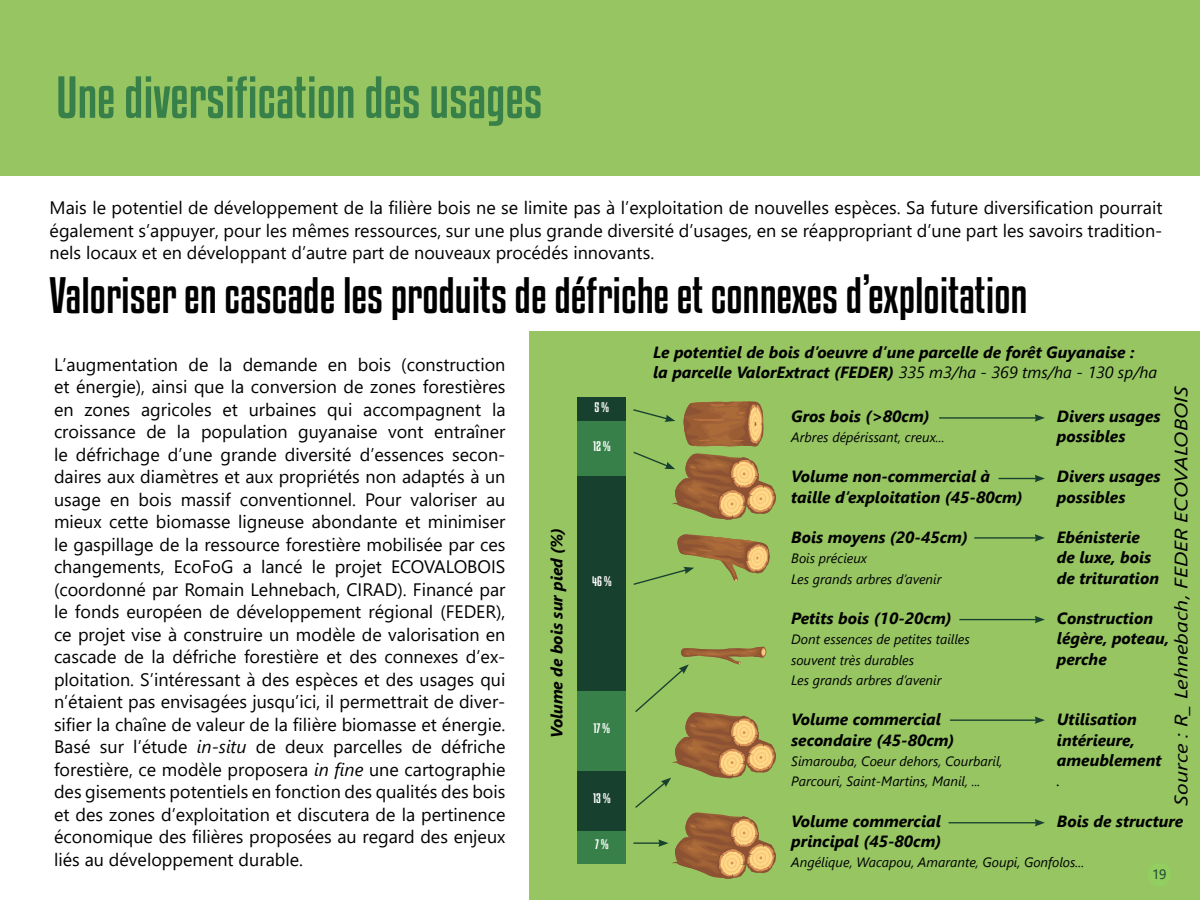
<style>
.page{position:relative;width:1200px;height:900px;background:#fff}
.page>*{position:absolute;margin:0;border:0;box-sizing:border-box;transform-origin:0 0}
.t1{font:52.5px "Kenyan Coffee Rg";color:#378049}
.t2{font:45px "Kenyan Coffee Rg";color:#000}
.t3{font:18px/22.5px "Segoe UI";color:#000;text-align:justify}
.t4{font:italic 18px "Segoe UI";color:#000;scale:1.2 1}
.t5{font:italic 700 16.2px/20.2px "Segoe UI";color:#000}
.t6{font:italic 16.2px "Segoe UI";color:#000}
.t7{font:italic 13.5px/20.2px "Segoe UI";color:#000}
.t8{font:13.5px "Segoe UI";color:#18402f}
.t9{font:12.15px "Kenyan Coffee Rg";color:#fff}
.s1{font-style:italic}
.s2{font-weight:400}
</style>
<div class="page">
<div style="left:530px;top:332px;width:670px;height:568px;background:#96c562"></div>
<div style="left:0;top:0;width:1200px;height:176px;background:#96c562"></div>
<hr style="left:939px;top:417px;width:98px;height:2px;background:#18402f">
<svg style="left:1035px;top:414px;width:10px;height:8px"></svg>
<hr style="left:999px;top:478px;width:38px;height:1px;background:#18402f">
<svg style="left:1035px;top:475px;width:10px;height:7px"></svg>
<hr style="left:974px;top:537px;width:63px;height:2px;background:#18402f">
<svg style="left:1035px;top:534px;width:10px;height:8px"></svg>
<hr style="left:959px;top:619px;width:78px;height:1px;background:#18402f">
<svg style="left:1035px;top:616px;width:10px;height:7px"></svg>
<hr style="left:950px;top:719px;width:87px;height:2px;background:#18402f">
<svg style="left:1035px;top:716px;width:10px;height:8px"></svg>
<hr style="left:949px;top:822px;width:88px;height:1px;background:#18402f">
<svg style="left:1035px;top:819px;width:10px;height:8px"></svg>
<div style="left:577px;top:398px;width:49px;height:23px;background:#18402f"></div>
<div style="left:577px;top:421px;width:49px;height:56px;background:#378049"></div>
<div style="left:577px;top:831px;width:49px;height:32px;background:#378049"></div>
<div style="left:577px;top:770px;width:49px;height:61px;background:#18402f"></div>
<div style="left:577px;top:691px;width:49px;height:79px;background:#378049"></div>
<div style="left:577px;top:477px;width:49px;height:214px;background:#18402f"></div>
<hr style="left:633px;top:842px;width:28px;height:2px;background:#18402f">
<svg style="left:634px;top:647px;width:142px;height:232px"></svg>
<svg style="left:633px;top:401px;width:143px;height:119px"></svg>
<svg style="left:633px;top:534px;width:137px;height:51px"></svg>
<div style="left:1148px;top:863px;width:23px;height:23px;background:#93ce60;border-radius:50%"></div>
<h1 class="t1" style="left:56px;top:62px;width:488px">Une diversification des usages</h1>
<p class="t3" style="left:50px;top:195px;width:1114px">Mais le potentiel de développement de la filière bois ne se limite pas à l’exploitation de nouvelles espèces. Sa future diversification pourrait également s’appuyer, pour les mêmes ressources, sur une plus grande diversité d’usages, en se réappropriant d’une part les savoirs tradition&shy;nels locaux et en développant d’autre part de nouveaux procédés innovants.</p>
<h2 class="t2" style="left:50px;top:264px;width:979px">Valoriser en cascade les produits de défriche et connexes d’exploitation</h2>
<p class="t3" style="left:54px;top:351px;width:453px">L’augmentation de la demande en bois (construction et énergie), ainsi que la conversion de zones forestières en zones agricoles et urbaines qui accompagnent la croissance de la population guyanaise vont entraîner le défrichage d’une grande diversité d’essences secon&shy;daires aux diamètres et aux propriétés non adaptés à un usage en bois massif conventionnel. Pour valoriser au mieux cette biomasse ligneuse abondante et minimiser le gaspillage de la ressource forestière mobilisée par ces changements, EcoFoG a lancé le projet ECOVALOBOIS (coordonné par Romain Lehnebach, CIRAD). Financé par le fonds européen de développement régional (FEDER), ce projet vise à construire un modèle de valorisation en cascade de la défriche forestière et des connexes d’ex&shy;ploitation. S’intéressant à des espèces et des usages qui n’étaient pas envisagées jusqu’ici, il permettrait de diver&shy;sifier la chaîne de valeur de la filière biomasse et énergie.<br>Basé sur l’étude <span class="s1">in-situ</span> de deux parcelles de défriche forestière, ce modèle proposera <span class="s1">in fine</span> une cartographie des gisements potentiels en fonction des qualités des bois et des zones d’exploitation et discutera de la pertinence économique des filières proposées au regard des enjeux liés au développement durable.</p>
<p class="t9" style="left:595px;top:399px;width:16px">5 %</p>
<p class="t9" style="left:593px;top:438px;width:19px">12 %</p>
<p class="t5" style="left:544px;top:738px;width:214px;rotate:-90deg">Volume de bois sur pied (%)</p>
<p class="t9" style="left:592px;top:573px;width:21px">46 %</p>
<p class="t9" style="left:594px;top:720px;width:18px">17 %</p>
<p class="t9" style="left:593px;top:790px;width:19px">13 %</p>
<p class="t9" style="left:595px;top:836px;width:15px">7 %</p>
<p class="t5" style="left:653px;top:340px;width:506px">Le potentiel de bois d’oeuvre d’une parcelle de forêt Guyanaise :<br>la parcelle ValorExtract (FEDER) <span class="s2">335 m3/ha - 369 tms/ha - 130 sp/ha</span></p>
<p class="t4" style="left:1164px;top:806px;width:351px;rotate:-90deg">Source : R_ Lehnebach, FEDER ECOVALOBOIS</p>
<p class="t5" style="left:791px;top:403px;width:140px">Gros bois (&gt;80cm)</p>
<p class="t7" style="left:791px;top:425px;width:155px">Arbres dépérissant, creux...</p>
<p class="t5" style="left:791px;top:464px;width:233px">Volume non-commercial à taille d’exploitation (45-80cm)</p>
<p class="t5" style="left:791px;top:525px;width:178px">Bois moyens (20-45cm)</p>
<p class="t7" style="left:791px;top:546px;width:152px">Bois précieux<br>Les grands arbres d’avenir</p>
<p class="t5" style="left:791px;top:606px;width:162px">Petits bois (10-20cm)</p>
<p class="t7" style="left:791px;top:627px;width:180px">Dont essences de petites tailles souvent très durables<br>Les grands arbres d’avenir</p>
<p class="t5" style="left:791px;top:707px;width:165px">Volume commercial secondaire (45-80cm)</p>
<p class="t7" style="left:791px;top:749px;width:213px">Simarouba, Coeur dehors, Courbaril,<br>Parcouri, Saint-Martins, Manil, ...</p>
<p class="t5" style="left:791px;top:808px;width:152px">Volume commercial principal (45-80cm)</p>
<p class="t7" style="left:791px;top:850px;width:295px">Angélique, Wacapou, Amarante, Goupi, Gonfolos...</p>
<p class="t5" style="left:1057px;top:403px;width:105px">Divers usages possibles</p>
<p class="t5" style="left:1057px;top:464px;width:105px">Divers usages possibles</p>
<p class="t5" style="left:1057px;top:525px;width:104px">Ebénisterie de luxe, bois de trituration</p>
<p class="t5" style="left:1057px;top:606px;width:114px">Construction légère, poteau, perche</p>
<p class="t5" style="left:1057px;top:707px;width:106px">Utilisation intérieure, ameublement</p>
<p class="t6" style="left:1057px;top:765px;width:5px">.</p>
<p class="t5" style="left:1057px;top:808px;width:128px">Bois de structure</p>
<p class="t8" style="left:1152px;top:862px;width:16px">19</p>
</div>
